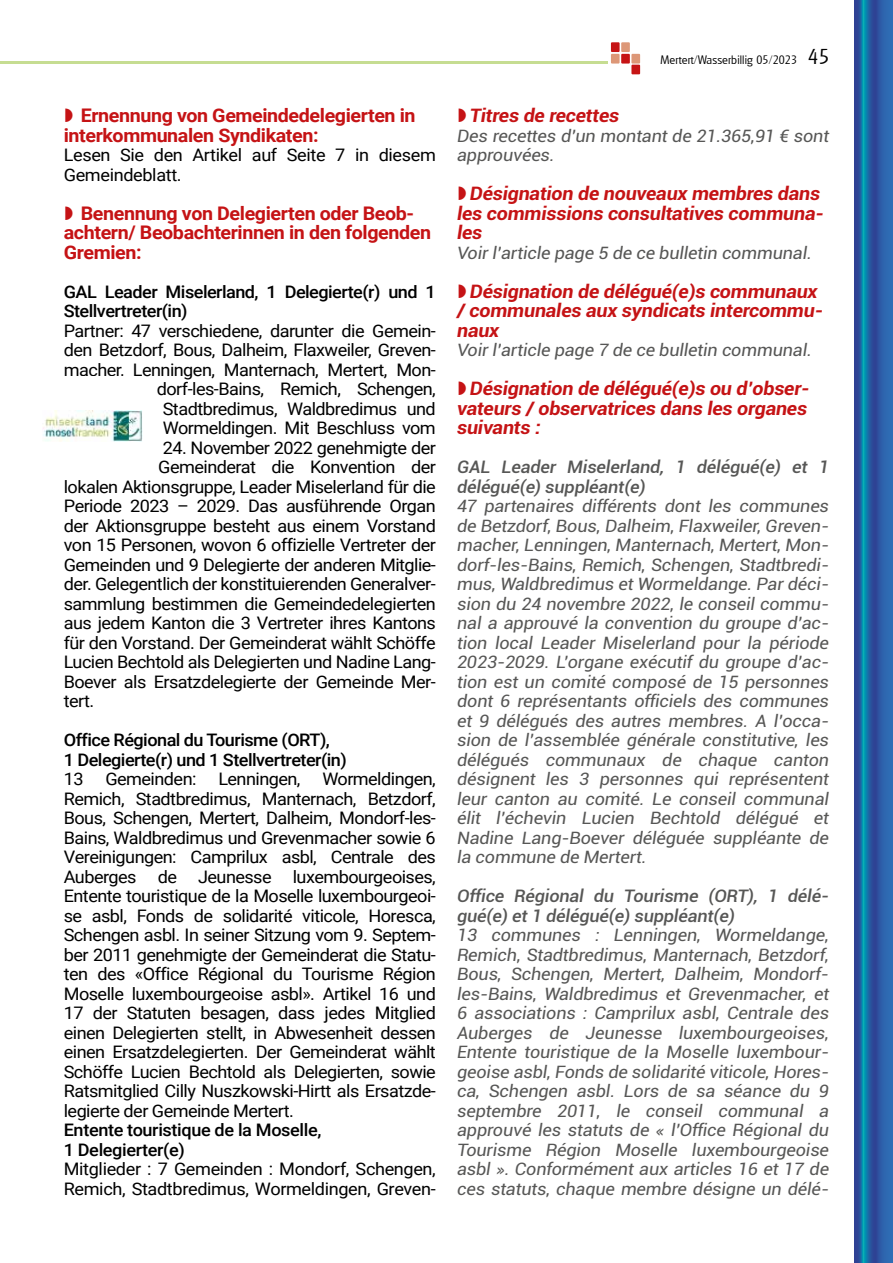
<style>
.page{position:relative;width:893px;height:1263px;background:#fff}
.page>*{position:absolute;margin:0;border:0;box-sizing:border-box;transform-origin:0 0}
.t1{font:italic 700 18.75px/19.5px "Roboto";letter-spacing:-.01em;color:#c51315;scale:1.05 1}
.t2{font:700 18.75px/19.5px "Roboto";letter-spacing:-.02em;color:#c51315;scale:1.05 1}
.t3{font:17.25px/19.5px "Roboto";letter-spacing:-.03em;color:#000;scale:1.05 1}
.t4{font:italic 17.25px/19.5px "Roboto";letter-spacing:-.01em;color:#575756;text-align:justify;scale:1.05 1}
.t5{font:500 17.25px/19.5px "Roboto";letter-spacing:-.03em;color:#000;scale:1.05 1}
.t6{font:italic 500 17.25px/19.5px "Roboto";letter-spacing:-.01em;color:#575756;scale:1.05 1}
.t7{font:300 12px "Glasgow";letter-spacing:.01em;color:#000}
.s1{font-size:21px}
</style>
<div class="page">
<svg style="left:855px;top:0;width:38px;height:1263px;background:#2562a5"></svg>
<div style="left:611px;top:42px;width:9px;height:10px;background:#c61415"></div>
<div style="left:621px;top:54px;width:9px;height:10px;background:#c61415"></div>
<div style="left:631px;top:65px;width:9px;height:9px;background:#c61415"></div>
<div style="left:621px;top:42px;width:9px;height:10px;background:#dd9777"></div>
<div style="left:611px;top:54px;width:9px;height:10px;background:#dd9777"></div>
<div style="left:631px;top:54px;width:9px;height:10px;background:#dd9777"></div>
<hr style="left:0;top:62px;width:608px;height:2px;background:#a6ca56">
<img style="left:43px;top:410px;width:99px;height:31px">
<p class="t2" style="left:64px;top:105px;width:337px;text-indent:17px">Ernennung von Gemeindedelegierten in interkommunalen Syndikaten:</p>
<p class="t3" style="left:64px;top:145px;width:356px">Lesen Sie den Artikel auf Seite 7 in diesem<br>Gemeindeblatt.</p>
<p class="t2" style="left:64px;top:203px;width:351px;text-indent:17px">Benennung von Delegierten oder Beob&shy;achtern/ Beobachterinnen in den folgenden<br>Gremien:</p>
<p class="t5" style="left:64px;top:281px;width:356px">GAL Leader Miselerland, 1 Delegierte(r) und 1<br>Stellvertreter(in)</p>
<p class="t3" style="left:64px;top:320px;width:356px;text-align:right">Partner: 47 verschiedene, darunter die Gemein&shy;den Betzdorf, Bous, Dalheim, Flaxweiler, Greven&shy;macher, Lenningen, Manternach, Mertert, Mon&shy;dorf-les-Bains, Remich, Schengen, Stadtbredimus, Waldbredimus und Wormeldingen. Mit Beschluss vom</p>
<p class="t3" style="left:163px;top:437px;width:262px">24. November 2022 genehmigte der</p>
<p class="t3" style="left:158px;top:457px;width:266px">Gemeinderat die Konvention der</p>
<p class="t3" style="left:64px;top:476px;width:356px">lokalen Aktionsgruppe‚ Leader Miselerland für die</p>
<p class="t3" style="left:64px;top:496px;width:356px">Periode 2023 – 2029. Das ausführende Organ</p>
<p class="t3" style="left:64px;top:515px;width:356px">der Aktionsgruppe besteht aus einem Vorstand</p>
<p class="t3" style="left:64px;top:535px;width:356px">von 15 Personen, wovon 6 offizielle Vertreter der</p>
<p class="t3" style="left:64px;top:554px;width:356px">Gemeinden und 9 Delegierte der anderen Mitglie-</p>
<p class="t3" style="left:64px;top:574px;width:356px">der. Gelegentlich der konstituierenden Generalver-</p>
<p class="t3" style="left:64px;top:593px;width:356px">sammlung bestimmen die Gemeindedelegierten</p>
<p class="t3" style="left:64px;top:613px;width:356px">aus jedem Kanton die 3 Vertreter ihres Kantons</p>
<p class="t3" style="left:64px;top:632px;width:356px">für den Vorstand. Der Gemeinderat wählt Schöffe</p>
<p class="t3" style="left:64px;top:652px;width:356px">Lucien Bechtold als Delegierten und Nadine Lang-</p>
<p class="t3" style="left:64px;top:671px;width:356px">Boever als Ersatzdelegierte der Gemeinde Mer-</p>
<p class="t3" style="left:64px;top:691px;width:31px">tert.</p>
<p class="t5" style="left:64px;top:730px;width:271px">Office Régional du Tourisme (ORT),<br>1 Delegierte(r) und 1 Stellvertreter(in)</p>
<p class="t3" style="left:64px;top:769px;width:20px">13</p>
<p class="t3" style="left:105px;top:769px;width:88px">Gemeinden:</p>
<p class="t3" style="left:218px;top:769px;width:80px">Lenningen,</p>
<p class="t3" style="left:64px;top:769px;width:356px;text-align:justify;text-indent:259px">Wormeldingen, Remich, Stadtbredimus, Manternach, Betzdorf, Bous, Schengen, Mertert, Dalheim, Mondorf-les-Bains, Waldbredimus und Grevenmacher sowie 6<br>Vereinigungen: Camprilux asbl, Centrale des Auberges de Jeunesse luxembourgeoises, Entente touristique de la Moselle luxembourgeoi&shy;se asbl, Fonds de solidarité viticole, Horesca, Schengen asbl. In seiner Sitzung vom 9. Septem&shy;ber 2011 genehmigte der Gemeinderat die Statu&shy;ten des «Office Régional du Tourisme Région Moselle luxembourgeoise asbl». Artikel 16 und 17 der Statuten besagen, dass jedes Mitglied einen Delegierten stellt, in Abwesenheit dessen einen Ersatzdelegierten. Der Gemeinderat wählt Schöffe Lucien Bechtold als Delegierten, sowie Ratsmitglied Cilly Nuszkowski-Hirtt als Ersatzde&shy;legierte der Gemeinde Mertert.</p>
<p class="t5" style="left:64px;top:1120px;width:247px">Entente touristique de la Moselle,<br>1 Delegierter(e)</p>
<p class="t3" style="left:64px;top:1159px;width:356px">Mitglieder : 7 Gemeinden : Mondorf, Schengen,<br>Remich, Stadtbredimus, Wormeldingen, Greven-</p>
<p class="t7" style="left:661px;top:52px;width:170px">Mertert/Wasserbillig 05/2023 <span class="s1">45</span></p>
<p class="t1" style="left:470px;top:105px;width:144px">Titres de recettes</p>
<p class="t4" style="left:457px;top:125px;width:356px">Des recettes d’un montant de 21.365,91 € sont approuvées.</p>
<p class="t1" style="left:457px;top:183px;width:351px;text-indent:13px">Désignation de nouveaux membres dans les commissions consultatives communa&shy;les</p>
<p class="t4" style="left:457px;top:242px;width:339px">Voir l’article page 5 de ce bulletin communal.</p>
<p class="t1" style="left:457px;top:281px;width:350px;text-indent:13px">Désignation de délégué(e)s communaux / communales aux syndicats intercommu&shy;naux</p>
<p class="t4" style="left:457px;top:340px;width:339px">Voir l’article page 7 de ce bulletin communal.</p>
<p class="t1" style="left:457px;top:378px;width:337px;text-indent:13px">Désignation de délégué(e)s ou d’obser&shy;vateurs / observatrices dans les organes suivants :</p>
<p class="t6" style="left:457px;top:457px;width:356px">GAL Leader Miselerland, 1 délégué(e) et 1 délégué(e) suppléant(e)</p>
<p class="t4" style="left:457px;top:496px;width:356px">47 partenaires différents dont les communes de Betzdorf, Bous, Dalheim, Flaxweiler, Greven&shy;macher, Lenningen, Manternach, Mertert, Mon&shy;dorf-les-Bains, Remich, Schengen, Stadtbredi&shy;mus, Waldbredimus et Wormeldange. Par déci&shy;sion du 24 novembre 2022, le conseil commu&shy;nal a approuvé la convention du groupe d’ac&shy;tion local Leader Miselerland pour la période 2023-2029. L’organe exécutif du groupe d’ac&shy;tion est un comité composé de 15 personnes dont 6 représentants officiels des communes et 9 délégués des autres membres. A l’occa&shy;sion de l’assemblée générale constitutive, les délégués communaux de chaque canton désignent les 3 personnes qui représentent leur canton au comité. Le conseil communal élit l’échevin Lucien Bechtold délégué et Nadine Lang-Boever déléguée suppléante de la commune de Mertert.</p>
<p class="t6" style="left:457px;top:886px;width:356px">Office Régional du Tourisme (ORT), 1 délé&shy;gué(e) et 1 délégué(e) suppléant(e)</p>
<p class="t4" style="left:457px;top:925px;width:356px">13 communes : Lenningen, Wormeldange, Remich, Stadtbredimus, Manternach, Betzdorf, Bous, Schengen, Mertert, Dalheim, Mondorf&shy;les-Bains, Waldbredimus et Grevenmacher, et 6 associations : Camprilux asbl, Centrale des Auberges de Jeunesse luxembourgeoises, Entente touristique de la Moselle luxembour&shy;geoise asbl, Fonds de solidarité viticole, Hores&shy;ca, Schengen asbl. Lors de sa séance du 9 septembre 2011, le conseil communal a approuvé les statuts de « l’Office Régional du Tourisme Région Moselle luxembourgeoise asbl ». Conformément aux articles 16 et 17 de ces statuts, chaque membre désigne un délé-</p>
</div>
